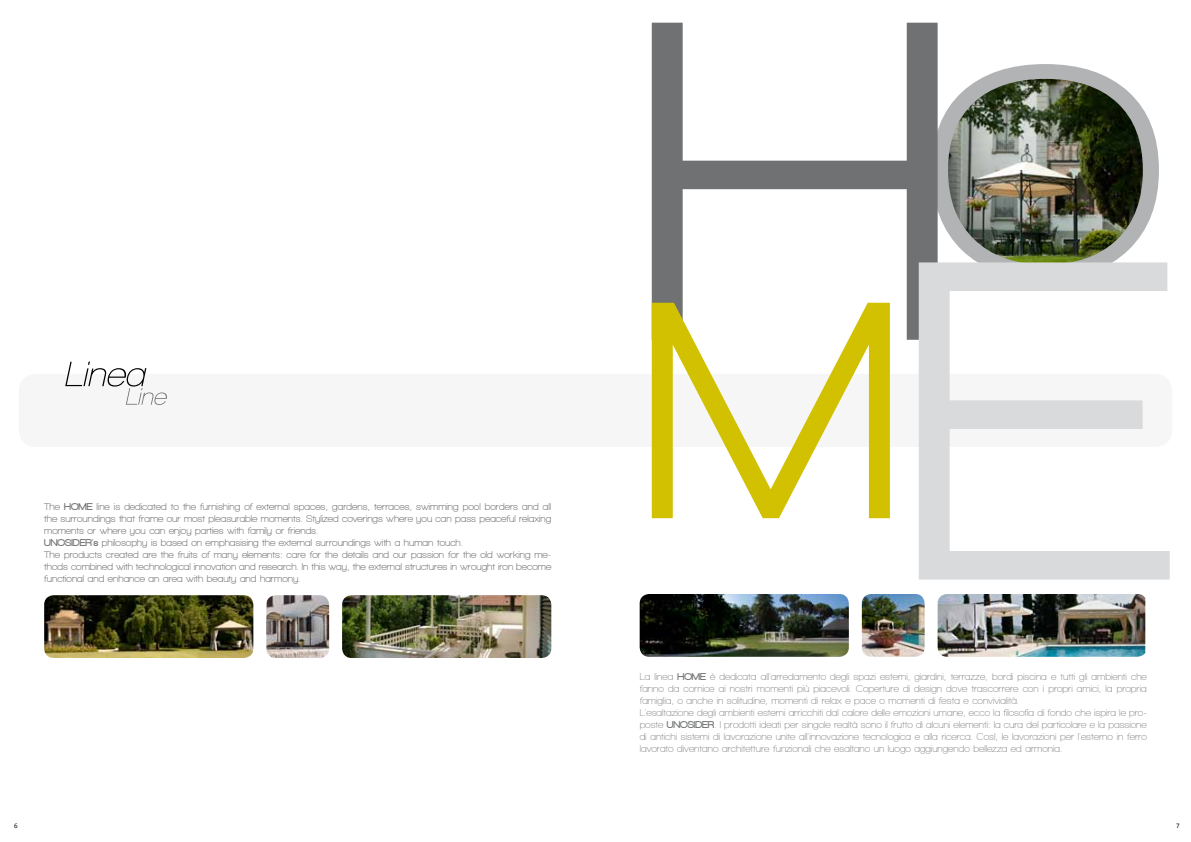
<style>
.page{position:relative;width:1191px;height:842px;background:#fff}
.page>*{position:absolute;margin:0;border:0;box-sizing:border-box;transform-origin:0 0}
.t1{font:600 10px/12px "Walkway";color:#707172}
.t2{font:700 10px/12px "Walkway";color:#707172}
.t3{font:7px "Calibri";color:#000}
.s1{font-weight:900}
</style>
<div class="page">
<div style="left:19px;top:374px;width:1153px;height:73px;background:#f6f6f6;border-radius:17px"></div>
<img style="left:937px;top:64px;width:222px;height:198px">
<svg style="left:652px;top:23px;width:285px;height:317px"></svg>
<svg style="left:652px;top:303px;width:238px;height:215px"></svg>
<svg style="left:918px;top:262px;width:251px;height:317px"></svg>
<img style="left:937px;top:594px;width:208px;height:63px">
<img style="left:266px;top:595px;width:63px;height:63px">
<img style="left:862px;top:594px;width:62px;height:63px">
<img style="left:639px;top:594px;width:210px;height:63px">
<img style="left:44px;top:595px;width:209px;height:63px">
<img style="left:342px;top:595px;width:209px;height:63px">
<svg style="left:65px;top:361px;width:102px;height:44px"></svg>
<p class="t2" style="left:44px;top:500px;width:509px">The <span class="s1">HOME</span> line is dedicated to the furnishing of external spaces, gardens, terraces, swimming pool borders and all the surroundings that frame our most pleasurable moments. Stylized coverings where you can pass peaceful relaxing moments or where you can enjoy parties with family or friends.<br><span class="s1">UNOSIDER's</span> philosophy is based on emphasising the external surroundings with a human touch.<br>The products created are the fruits of many elements: care for the details and our passion for the old working me&shy;thods combined with technological innovation and research. In this way, the external structures in wrought iron become functional and enhance an area with beauty and harmony.</p>
<p class="t1" style="left:639px;top:670px;width:508px">La linea <span class="s1">HOME</span> è dedicata all'arredamento degli spazi esterni, giardini, terrazze, bordi piscina e tutti gli ambienti che fanno da cornice ai nostri momenti più piacevoli. Coperture di design dove trascorrere con i propri amici, la propria famiglia, o anche in solitudine, momenti di relax e pace o momenti di festa e convivialità.<br>L'esaltazione degli ambienti esterni arricchiti dal calore delle emozioni umane, ecco la filosofia di fondo che ispira le pro&shy;poste <span class="s1">UNOSIDER</span>. I prodotti ideati per singole realtà sono il frutto di alcuni elementi: la cura del particolare e la passione di antichi sistemi di lavorazione unite all'innovazione tecnologica e alla ricerca. Così, le lavorazioni per l'esterno in ferro lavorato diventano architetture funzionali che esaltano un luogo aggiungendo bellezza ed armonia.</p>
<p class="t3" style="left:14px;top:821px;width:5px">6</p>
<p class="t3" style="left:1176px;top:821px;width:5px">7</p>
</div>
